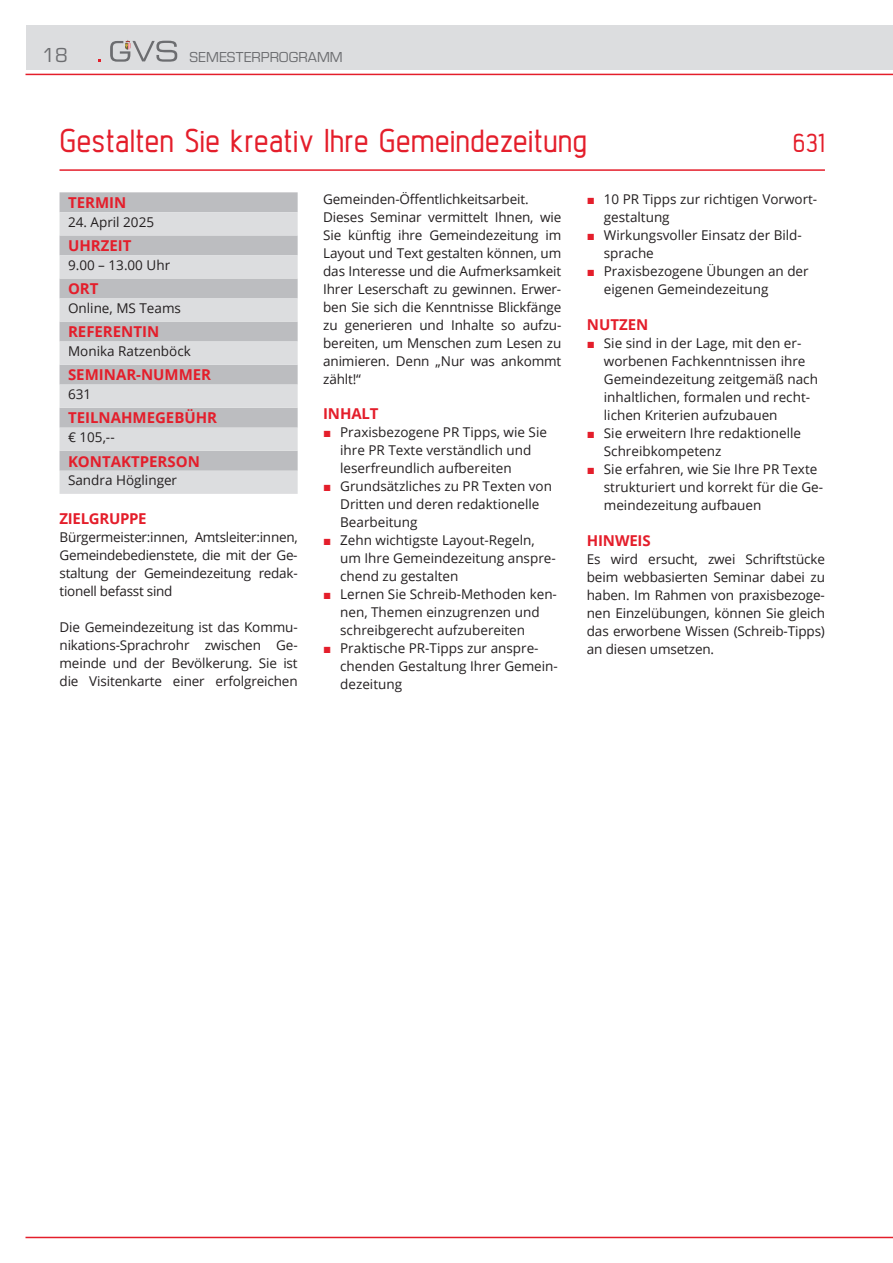
<style>
.page{position:relative;width:893px;height:1263px;background:#fff}
.page>*{position:absolute;margin:0;border:0;box-sizing:border-box;transform-origin:0 0}
.t1{font:500 33px "Intropol";letter-spacing:-.005em;color:#e41e2b}
.t2{font:500 27px "Intropol";color:#e41e2b}
.t3{font:21px "Eurostile";color:#6c6d70}
.t4{font:700 15px "Open Sans";color:#e41e2b}
.t5{font:15px "Eurostile";color:#6c6d70}
.t6{font:700 15px "Open Sans";letter-spacing:-.02em;color:#e41e2b}
.t7{font:13.5px/18px "Open Sans";color:#231f20}
.s1{font-family:"Times New Roman";color:#e41e2b}
</style>
<div class="page">
<div style="left:26px;top:26px;width:867px;height:44px;background:#dcdddf"></div>
<hr style="left:26px;top:74px;width:867px;height:1px;background:#e41e2b">
<hr style="left:26px;top:1237px;width:867px;height:1px;background:#e41e2b">
<svg style="left:110px;top:40px;width:67px;height:22px"></svg>
<hr style="left:60px;top:169px;width:765px;height:2px;background:#e41e2b">
<div style="left:60px;top:192px;width:238px;height:20px;background:#bcbdc0"></div>
<svg style="left:60px;top:212px;width:238px;height:282px;background:#cfd0d2"></svg>
<h3 class="t3" style="left:42px;top:40px;width:27px">18</h3>
<p class="t5" style="left:190px;top:47px;width:155px">SEMESTERPROGRAMM</p>
<h1 class="t1" style="left:60px;top:121px;width:529px">Gestalten Sie kreativ Ihre Gemeindezeitung</h1>
<h2 class="t2" style="left:793px;top:127px;width:34px">631</h2>
<p class="t4" style="left:68px;top:192px;width:60px">TERMIN</p>
<p class="t7" style="left:68px;top:213px;width:88px">24. April 2025</p>
<p class="t4" style="left:68px;top:235px;width:65px">UHRZEIT</p>
<p class="t7" style="left:68px;top:256px;width:104px">9.00 – 13.00 Uhr</p>
<p class="t4" style="left:68px;top:278px;width:32px">ORT</p>
<p class="t7" style="left:68px;top:299px;width:114px">Online, MS Teams</p>
<p class="t4" style="left:68px;top:321px;width:93px">REFERENTIN</p>
<p class="t7" style="left:68px;top:342px;width:124px">Monika Ratzenböck</p>
<p class="t4" style="left:68px;top:364px;width:145px">SEMINAR-NUMMER</p>
<p class="t7" style="left:68px;top:385px;width:25px">631</p>
<p class="t4" style="left:68px;top:407px;width:151px">TEILNAHMEGEBÜHR</p>
<p class="t7" style="left:68px;top:428px;width:48px">€ 105,--</p>
<p class="t4" style="left:68px;top:450px;width:133px">KONTAKTPERSON</p>
<p class="t7" style="left:68px;top:471px;width:111px">Sandra Höglinger</p>
<p class="t6" style="left:60px;top:508px;width:89px">ZIELGRUPPE</p>
<p class="t7" style="left:60px;top:528px;width:240px;text-align:justify">Bürgermeister:innen, Amtsleiter:innen, Gemeindebedienstete, die mit der Ge&shy;staltung der Gemeindezeitung redak&shy;tionell befasst sind</p>
<p class="t7" style="left:60px;top:618px;width:240px;text-align:justify">Die Gemeindezeitung ist das Kommu&shy;nikations-Sprachrohr zwischen Ge&shy;meinde und der Bevölkerung. Sie ist die Visitenkarte einer erfolgreichen</p>
<p class="t7" style="left:323px;top:190px;width:240px">Gemeinden-Öffentlichkeitsarbeit.<br>Dieses Seminar vermittelt Ihnen, wie Sie künftig ihre Gemeindezeitung im Layout und Text gestalten können, um das Interesse und die Aufmerksamkeit Ihrer Leserschaft zu gewinnen. Erwer&shy;ben Sie sich die Kenntnisse Blickfänge zu generieren und Inhalte so aufzu&shy;bereiten, um Menschen zum Lesen zu animieren. Denn „Nur was ankommt zählt!“</p>
<p class="t4" style="left:323px;top:403px;width:57px">INHALT</p>
<p class="t7" style="left:340px;top:423px;width:208px;text-indent:-17px"><span class="s1">■</span> Praxisbezogene PR Tipps, wie Sie ihre PR Texte verständlich und leserfreundlich aufbereiten</p>
<p class="t7" style="left:340px;top:477px;width:213px;text-indent:-17px"><span class="s1">■</span> Grundsätzliches zu PR Texten von<br>Dritten und deren redaktionelle<br>Bearbeitung</p>
<p class="t7" style="left:340px;top:531px;width:217px;text-indent:-17px"><span class="s1">■</span> Zehn wichtigste Layout-Regeln, um Ihre Gemeindezeitung anspre&shy;chend zu gestalten</p>
<p class="t7" style="left:340px;top:585px;width:218px;text-indent:-17px"><span class="s1">■</span> Lernen Sie Schreib-Methoden ken&shy;nen, Themen einzugrenzen und schreibgerecht aufzubereiten</p>
<p class="t7" style="left:340px;top:639px;width:219px;text-indent:-17px"><span class="s1">■</span> Praktische PR-Tipps zur anspre&shy;chenden Gestaltung Ihrer Gemein&shy;dezeitung</p>
<p class="t7" style="left:604px;top:190px;width:215px;text-indent:-17px"><span class="s1">■</span> 10 PR Tipps zur richtigen Vorwort&shy;gestaltung</p>
<p class="t7" style="left:604px;top:226px;width:200px;text-indent:-17px"><span class="s1">■</span> Wirkungsvoller Einsatz der Bild&shy;sprache</p>
<p class="t7" style="left:604px;top:262px;width:206px;text-indent:-17px"><span class="s1">■</span> Praxisbezogene Übungen an der eigenen Gemeindezeitung</p>
<p class="t4" style="left:587px;top:314px;width:63px">NUTZEN</p>
<p class="t7" style="left:604px;top:334px;width:216px;text-indent:-17px"><span class="s1">■</span> Sie sind in der Lage, mit den er&shy;worbenen Fachkenntnissen ihre<br>Gemeindezeitung zeitgemäß nach inhaltlichen, formalen und recht&shy;lichen Kriterien aufzubauen</p>
<p class="t7" style="left:604px;top:424px;width:199px;text-indent:-17px"><span class="s1">■</span> Sie erweitern Ihre redaktionelle<br>Schreibkompetenz</p>
<p class="t7" style="left:604px;top:460px;width:221px;text-indent:-17px"><span class="s1">■</span> Sie erfahren, wie Sie Ihre PR Texte strukturiert und korrekt für die Ge&shy;meindezeitung aufbauen</p>
<p class="t4" style="left:587px;top:530px;width:65px">HINWEIS</p>
<p class="t7" style="left:587px;top:550px;width:240px;text-align:justify">Es wird ersucht, zwei Schriftstücke beim webbasierten Seminar dabei zu haben. Im Rahmen von praxisbezoge&shy;nen Einzelübungen, können Sie gleich das erworbene Wissen (Schreib-Tipps) an diesen umsetzen.</p>
</div>
